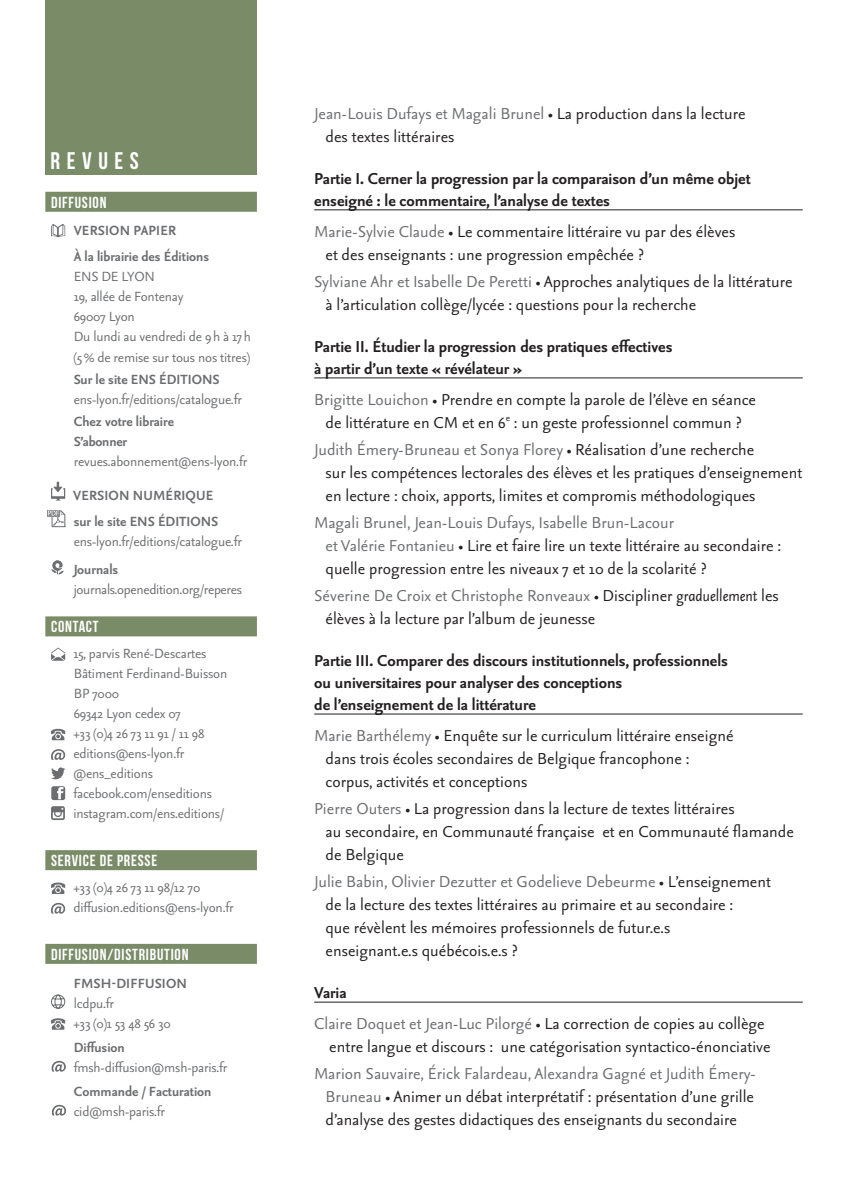
<style>
.page{position:relative;width:842px;height:1191px;background:#fff}
.page>*{position:absolute;margin:0;border:0;box-sizing:border-box;transform-origin:0 0}
.t1{font:24px "Bebas Neue";letter-spacing:.275em;color:#fff}
.t2{font:19px/23px "Seria Sans Pro";color:#231f20}
.t3{font:700 19px/22px "Seria Sans Pro";color:#231f20}
.t4{font:16px/20px "Seria Sans Pro";letter-spacing:-.01em;color:#6c6d70}
.t5{font:700 16px/26px "Seria Sans Pro";color:#6c6d70}
.t6{font:16px "Bebas Neue";letter-spacing:.05em;color:#fff}
.s1{color:#6c6d70}
.s2{font-style:italic}
.s3{font-weight:700}
</style>
<div class="page">
<div style="left:45px;top:0;width:212px;height:175px;background:#798b67"></div>
<hr style="left:314px;top:209px;width:489px;height:1px;background:#231f20">
<hr style="left:314px;top:377px;width:489px;height:1px;background:#231f20">
<hr style="left:314px;top:713px;width:489px;height:1px;background:#231f20">
<hr style="left:314px;top:1001px;width:489px;height:1px;background:#231f20">
<div style="left:45px;top:192px;width:212px;height:20px;background:#798b67"></div>
<div style="left:45px;top:616px;width:212px;height:20px;background:#798b67"></div>
<div style="left:45px;top:850px;width:212px;height:20px;background:#798b67"></div>
<div style="left:45px;top:944px;width:212px;height:20px;background:#798b67"></div>
<svg style="left:51px;top:224px;width:14px;height:13px"></svg>
<svg style="left:51px;top:481px;width:14px;height:19px"></svg>
<div style="left:47px;top:510px;width:13px;height:6px;background:#8a8c8f"></div>
<svg style="left:48px;top:510px;width:17px;height:17px"></svg>
<svg style="left:51px;top:560px;width:13px;height:14px"></svg>
<svg style="left:51px;top:647px;width:14px;height:13px"></svg>
<svg style="left:51px;top:729px;width:14px;height:11px"></svg>
<svg style="left:51px;top:749px;width:14px;height:51px"></svg>
<svg style="left:51px;top:806px;width:14px;height:14px"></svg>
<svg style="left:51px;top:882px;width:14px;height:12px"></svg>
<svg style="left:51px;top:903px;width:14px;height:41px"></svg>
<svg style="left:51px;top:994px;width:14px;height:15px"></svg>
<svg style="left:51px;top:1018px;width:14px;height:11px"></svg>
<svg style="left:52px;top:1060px;width:14px;height:56px"></svg>
<p class="t1" style="left:50px;top:148px;width:90px">REVUES</p>
<p class="t6" style="left:51px;top:193px;width:57px">DIFFUSION</p>
<p class="t5" style="left:74px;top:217px;width:137px">VERSION PAPIER<br>À la librairie des Éditions</p>
<p class="t4" style="left:74px;top:266px;width:179px">ENS DE LYON<br>19, allée de Fontenay<br>69007 Lyon<br>Du lundi au vendredi de 9h à 17h (5% de remise sur tous nos titres)</p>
<p class="t5" style="left:74px;top:365px;width:147px">Sur le site ENS ÉDITIONS</p>
<p class="t4" style="left:74px;top:388px;width:170px">ens-lyon.fr/editions/catalogue.fr</p>
<p class="t5" style="left:74px;top:410px;width:102px;line-height:20px">Chez votre libraire<br>S’abonner</p>
<p class="t4" style="left:74px;top:450px;width:175px">revues.abonnement@ens-lyon.fr</p>
<p class="t5" style="left:73px;top:481px;width:147px">VERSION NUMÉRIQUE sur le site ENS ÉDITIONS</p>
<p class="t4" style="left:74px;top:530px;width:170px">ens-lyon.fr/editions/catalogue.fr</p>
<p class="t5" style="left:74px;top:556px;width:46px">Journals</p>
<p class="t4" style="left:74px;top:579px;width:170px">journals.openedition.org/reperes</p>
<p class="t6" style="left:51px;top:618px;width:49px">CONTACT</p>
<p class="t4" style="left:73px;top:643px;width:156px">15, parvis René-Descartes<br>Bâtiment Ferdinand-Buisson<br>BP 7000<br>69342 Lyon cedex 07<br>+33 (0)4 26 73 11 91 / 11 98 editions@ens-lyon.fr @ens_editions facebook.com/enseditions instagram.com/ens.editions/</p>
<p class="t6" style="left:51px;top:852px;width:108px">SERVICE DE PRESSE</p>
<p class="t4" style="left:73px;top:876px;width:162px">+33 (0)4 26 73 11 98/12 70 diffusion.editions@ens-lyon.fr</p>
<p class="t6" style="left:51px;top:945px;width:139px">DIFFUSION/DISTRIBUTION</p>
<p class="t5" style="left:74px;top:969px;width:115px">FMSH-DIFFUSION</p>
<p class="t4" style="left:73px;top:992px;width:99px">lcdpu.fr<br>+33 (0)1 53 48 56 30</p>
<p class="t5" style="left:74px;top:1033px;width:53px">Diffusion</p>
<p class="t4" style="left:74px;top:1056px;width:155px">fmsh-diffusion@msh-paris.fr</p>
<p class="t5" style="left:74px;top:1077px;width:139px">Commande / Facturation</p>
<p class="t4" style="left:74px;top:1100px;width:93px">cid@msh-paris.fr</p>
<p class="t2" style="left:326px;top:101px;width:422px;text-indent:-11px"><span class="s1">Jean-Louis Dufays et Magali Brunel</span> • La production dans la lecture des textes littéraires</p>
<p class="t3" style="left:314px;top:166px;width:438px">Partie I. Cerner la progression par la comparaison d’un même objet enseigné : le commentaire, l’analyse de textes</p>
<p class="t2" style="left:326px;top:219px;width:411px;text-indent:-11px"><span class="s1">Marie-Sylvie Claude</span> • Le commentaire littéraire vu par des élèves et des enseignants : une progression empêchée ?</p>
<p class="t2" style="left:326px;top:269px;width:468px;text-indent:-11px"><span class="s1">Sylviane Ahr et Isabelle De Peretti</span> • Approches analytiques de la littérature à l’articulation collège/lycée : questions pour la recherche</p>
<p class="t3" style="left:314px;top:334px;width:360px">Partie II. Étudier la progression des pratiques effectives à partir d’un texte « révélateur »</p>
<p class="t2" style="left:314px;top:387px;width:443px;text-align:center"><span class="s1">Brigitte Louichon</span> • Prendre en compte la parole de l’élève en séance de littérature en CM et en 6<sup>e</sup> : un geste professionnel commun ?</p>
<p class="t2" style="left:326px;top:437px;width:478px;text-indent:-11px"><span class="s1">Judith Émery-Bruneau et Sonya Florey</span> • Réalisation d’une recherche<br>sur les compétences lectorales des élèves et les pratiques d’enseignement en lecture : choix, apports, limites et compromis méthodologiques</p>
<p class="t2" style="left:326px;top:510px;width:457px;text-indent:-11px"><span class="s1">Magali Brunel, Jean-Louis Dufays, Isabelle Brun-Lacour<br>et Valérie Fontanieu</span> • Lire et faire lire un texte littéraire au secondaire : quelle progression entre les niveaux 7 et 10 de la scolarité ?</p>
<p class="t2" style="left:326px;top:583px;width:455px;text-indent:-11px"><span class="s1">Séverine De Croix et Christophe Ronveaux</span> • Discipliner <span class="s2">graduellement</span> les élèves à la lecture par l’album de jeunesse</p>
<p class="t3" style="left:314px;top:648px;width:415px">Partie III. Comparer des discours institutionnels, professionnels ou universitaires pour analyser des conceptions<br>de l’enseignement de la littérature</p>
<p class="t2" style="left:326px;top:723px;width:409px;text-indent:-11px"><span class="s1">Marie Barthélemy</span> • Enquête sur le curriculum littéraire enseigné dans trois écoles secondaires de Belgique francophone : corpus, activités et conceptions</p>
<p class="t2" style="left:326px;top:796px;width:470px;text-indent:-11px"><span class="s1">Pierre Outers</span> • La progression dans la lecture de textes littéraires<br>au secondaire, en Communauté française et en Communauté flamande de Belgique</p>
<p class="t2" style="left:326px;top:869px;width:447px;text-indent:-11px"><span class="s1">Julie Babin, Olivier Dezutter et Godelieve Debeurme</span> • L’enseignement de la lecture des textes littéraires au primaire et au secondaire :<br>que révèlent les mémoires professionnels de futur.e.s<br>enseignant.e.s québécois.e.s ?</p>
<p class="t2" style="left:314px;top:976px;width:452px;line-height:31px"><span class="s3">Varia<br></span><span class="s1">Claire Doquet et Jean-Luc Pilorgé</span> • La correction de copies au collège</p>
<p class="t2" style="left:329px;top:1034px;width:443px">entre langue et discours : une catégorisation syntactico-énonciative</p>
<p class="t2" style="left:314px;top:1061px;width:443px;text-align:center"><span class="s1">Marion Sauvaire, Érick Falardeau, Alexandra Gagné et Judith Émery-<br>Bruneau</span> • Animer un débat interprétatif : présentation d’une grille d’analyse des gestes didactiques des enseignants du secondaire</p>
</div>
